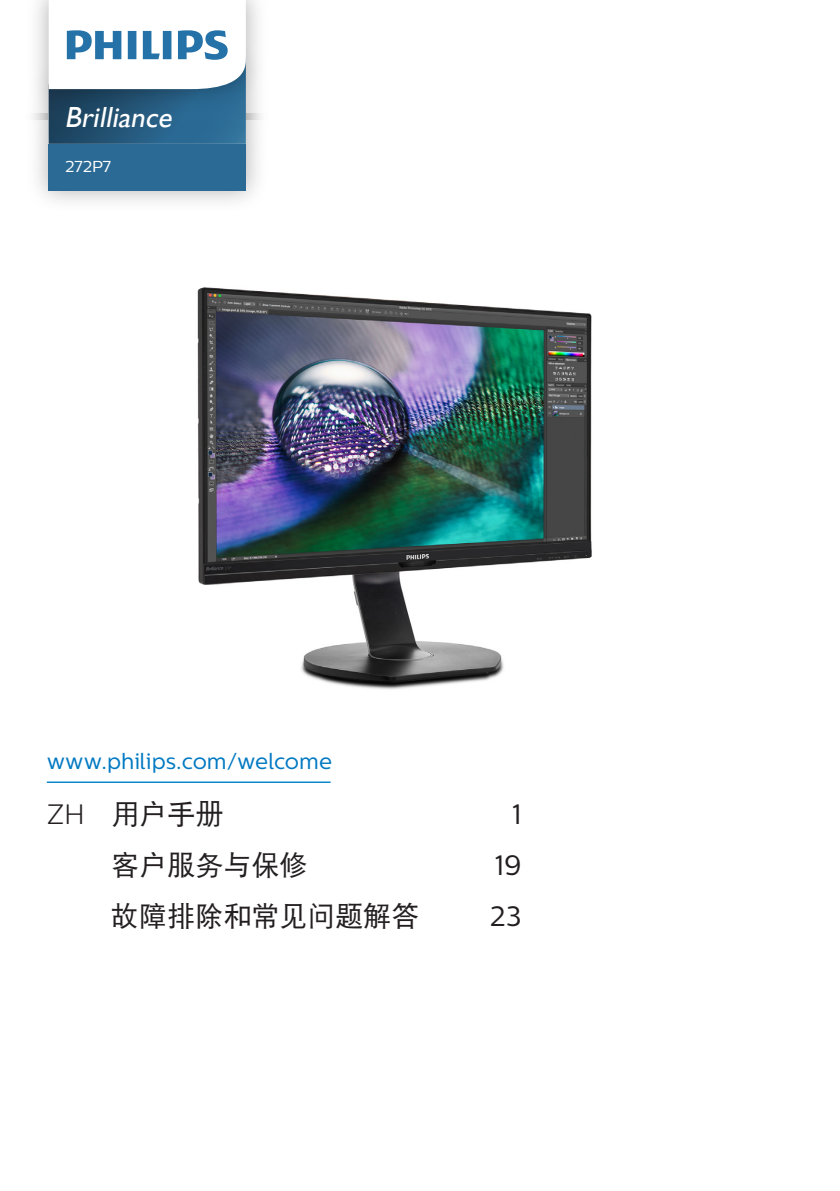
<style>
.page{position:relative;width:840px;height:1191px;background:#fff}
.page>*{position:absolute;margin:0;border:0;box-sizing:border-box;transform-origin:0 0}
.t1{font:italic 29.2px "Gill Sans Viet";color:#fff}
.t2{font:28px "DFP Hei W5";color:#231f20}
.t3{font:28px "Centrale Sans";color:#231f20}
.Body_Text{font:22px "Centrale Sans";color:#0079c2}
.t4{font:15.8px "Centrale Sans";color:#fff}
.s1{font-family:"Centrale Sans";font-weight:300}
</style>
<div class="page">
<hr style="left:47px;top:781px;width:283px;height:2px;background:#0082c5">
<img style="left:197px;top:287px;width:395px;height:403px">
<img style="left:36px;top:120px;width:222px;height:82px">
<div style="left:49px;top:144px;width:197px;height:46px;background:#2a6a94"></div>
<img style="left:33px;top:0;width:228px;height:120px">
<svg style="left:49px;top:0;width:197px;height:144px"></svg>
<p class="t1" style="left:64px;top:96px;width:116px">Brilliance</p>
<p class="t4" style="left:66px;top:157px;width:47px">272P7</p>
<p class="Body_Text" style="left:47px;top:748px;width:286px">www.philips.com/welcome</p>
<p class="t2" style="left:47px;top:800px;width:177px"><span class="s1">ZH</span> 用户手册</p>
<p class="t3" style="left:512px;top:798px;width:11px">1</p>
<p class="t2" style="left:111px;top:851px;width:197px">客户服务与保修</p>
<p class="t3" style="left:494px;top:849px;width:28px">19</p>
<p class="t2" style="left:111px;top:901px;width:309px">故障排除和常见问题解答</p>
<p class="t3" style="left:489px;top:899px;width:33px">23</p>
</div>
